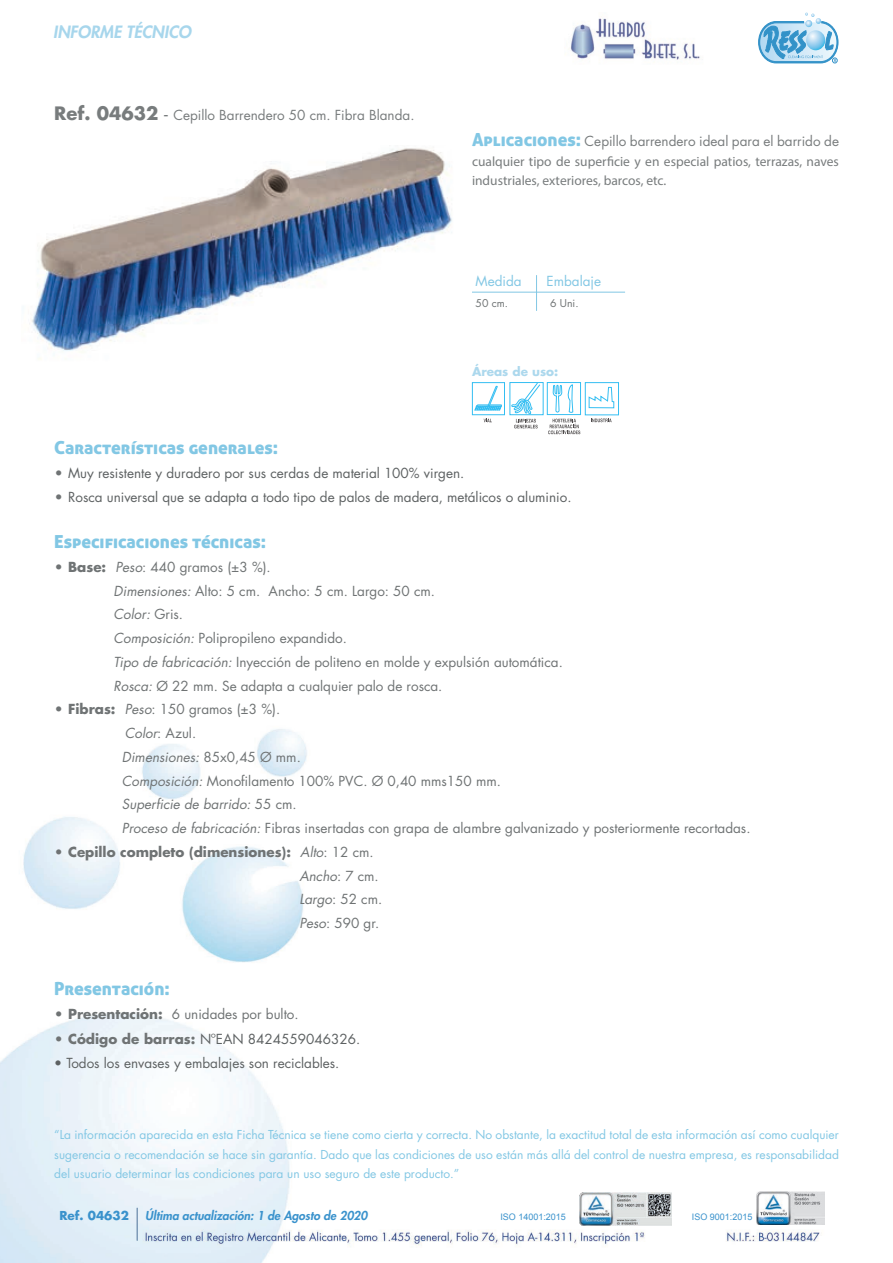
<style>
.page{position:relative;width:893px;height:1263px;background:#fff}
.page>*{position:absolute;margin:0;border:0;box-sizing:border-box;transform-origin:0 0}
.t1{font:18px "Aller Display";color:#82c7e4}
.t2{font:italic 800 16.5px "Futura Std";color:#a7d6ec}
.t3{font:13.5px/23.7px "Futura Std";color:#6f7374}
.t4{font:13.5px "Futura Std";color:#5d6162}
.t5{font:13.5px "Futura Std";color:#787c7d}
.t6{font:13.5px/19.5px "Myriad Pro";color:#787c7d}
.t7{font:700 13.5px/23.7px "Futura Std";color:#6f7374}
.t8{font:13.5px "Futura Std";color:#82c7e4}
.t9{font:12px/19.5px "Futura Std";color:#82c7e4;text-align:justify}
.t10{font:italic 800 12px "Futura Std";color:#3a92cc}
.t11{font:700 12px "Futura Std";color:#acd8ed}
.t12{font:700 12px "Futura Std";color:#3a92cc}
.t13{font:10.5px "Futura Std";color:#6f7374}
.t14{font:9px "Arial";color:#3a92cc}
.s1{font-weight:700;font-size:18px}
.s2{font-size:18px}
.s3{font-family:"Aller Display";font-size:18px;color:#82c7e4}
.s4{font-weight:700;color:#6f7374}
.s5{font-weight:700}
.s6{font-style:italic}
.s7{font-weight:400;font-style:italic}
.s8{font-weight:400}
</style>
<div class="page">
<img style="left:0;top:729px;width:825px;height:534px">
<hr style="left:137px;top:1208px;width:1px;height:32px;background:#4b6f97">
<svg style="left:758px;top:12px;width:81px;height:52px"></svg>
<img style="left:570px;top:18px;width:130px;height:42px">
<img style="left:757px;top:1191px;width:68px;height:33px">
<img style="left:579px;top:1192px;width:93px;height:33px">
<hr style="left:536px;top:275px;width:1px;height:36px;background:#82c7e4">
<hr style="left:472px;top:292px;width:153px;height:1px;background:#82c7e4">
<svg style="left:510px;top:382px;width:33px;height:33px"></svg>
<svg style="left:511px;top:382px;width:30px;height:46px"></svg>
<svg style="left:547px;top:382px;width:1px;height:33px"></svg>
<svg style="left:548px;top:382px;width:71px;height:52px"></svg>
<svg style="left:484px;top:419px;width:8px;height:3px"></svg>
<svg style="left:474px;top:386px;width:28px;height:25px"></svg>
<img style="left:31px;top:148px;width:421px;height:211px">
<p class="t2" style="left:53px;top:22px;width:140px">INFORME TÉCNICO</p>
<p class="t5" style="left:54px;top:106px;width:362px"><span class="s1">Ref. 04632</span> <span class="s2">-</span> Cepillo Barrendero 50 cm. Fibra Blanda.</p>
<p class="t5" style="left:472px;top:133px;width:368px"><span class="s3">Aplicaciones:</span> Cepillo barrendero ideal para el barrido de</p>
<p class="t6" style="left:472px;top:151px;width:368px">cualquier tipo de superficie y en especial patios, terrazas, naves industriales, exteriores, barcos, etc.</p>
<p class="t8" style="left:476px;top:273px;width:48px">Medida</p>
<p class="t8" style="left:547px;top:273px;width:56px">Embalaje</p>
<p class="t13" style="left:476px;top:297px;width:34px">50 cm.</p>
<p class="t13" style="left:550px;top:297px;width:30px">6 Uni.</p>
<p class="t11" style="left:472px;top:364px;width:88px">Áreas de uso:</p>
<h1 class="t1" style="left:54px;top:436px;width:225px">Características generales:</h1>
<p class="t4" style="left:54px;top:464px;width:412px"><span class="s4">•</span> Muy resistente y duradero por sus cerdas de material 100% virgen.</p>
<p class="t4" style="left:54px;top:488px;width:519px"><span class="s4">•</span> Rosca universal que se adapta a todo tipo de palos de madera, metálicos o aluminio.</p>
<h1 class="t1" style="left:54px;top:530px;width:213px">Especificaciones técnicas:</h1>
<p class="t3" style="left:114px;top:555px;width:451px;text-indent:-59px"><span class="s5">• Base:</span> <span class="s6">Peso</span>: 440 gramos (±3 %).<br><span class="s6">Dimensiones:</span> Alto: 5 cm. Ancho: 5 cm. Largo: 50 cm.<br><span class="s6">Color:</span> Gris.<br><span class="s6">Composición:</span> Polipropileno expandido.<br><span class="s6">Tipo de fabricación:</span> Inyección de politeno en molde y expulsión automática.<br><span class="s6">Rosca:</span> Ø 22 mm. Se adapta a cualquier palo de rosca.</p>
<p class="t3" style="left:122px;top:698px;width:630px;text-indent:-68px"><span class="s5">• Fibras:</span> <span class="s6">Peso</span>: 150 gramos (±3 %).<br><span class="s6">Color</span>: Azul.<br><span class="s6">Dimensiones:</span> 85x0,45 Ø mm.<br><span class="s6">Composición:</span> Monofilamento 100% PVC. Ø 0,40 mms150 mm.<br><span class="s6">Superficie de barrido:</span> 55 cm.<br><span class="s6">Proceso de fabricación:</span> Fibras insertadas con grapa de alambre galvanizado y posteriormente recortadas.</p>
<p class="t7" style="left:299px;top:840px;width:84px;text-indent:-245px">• Cepillo completo (dimensiones): <span class="s7">Alto</span><span class="s8">: 12 cm.<br></span><span class="s7">Ancho</span><span class="s8">: 7 cm.<br></span><span class="s7">Largo</span><span class="s8">: 52 cm.<br></span><span class="s7">Peso</span><span class="s8">: 590 gr.</span></p>
<h1 class="t1" style="left:54px;top:977px;width:117px">Presentación:</h1>
<p class="t3" style="left:54px;top:1002px;width:246px"><span class="s5">• Presentación:</span> 6 unidades por bulto.</p>
<p class="t4" style="left:54px;top:1031px;width:307px"><span class="s4">• Código de barras:</span> NºEAN 8424559046326.</p>
<p class="t4" style="left:54px;top:1054px;width:287px">• Todos los envases y embalajes son reciclables.</p>
<p class="t9" style="left:54px;top:1125px;width:786px">“La información aparecida en esta Ficha Técnica se tiene como cierta y correcta. No obstante, la exactitud total de esta información así como cualquier sugerencia o recomendación se hace sin garantía. Dado que las condiciones de uso están más allá del control de nuestra empresa, es responsabilidad del usuario determinar las condiciones para un uso seguro de este producto.”</p>
<p class="t12" style="left:59px;top:1207px;width:71px">Ref. 04632</p>
<p class="t10" style="left:145px;top:1208px;width:224px">Última actualización: 1 de Agosto de 2020</p>
<p class="t14" style="left:500px;top:1211px;width:67px">ISO 14001:2015</p>
<p class="t14" style="left:692px;top:1211px;width:62px">ISO 9001:2015</p>
</div>
